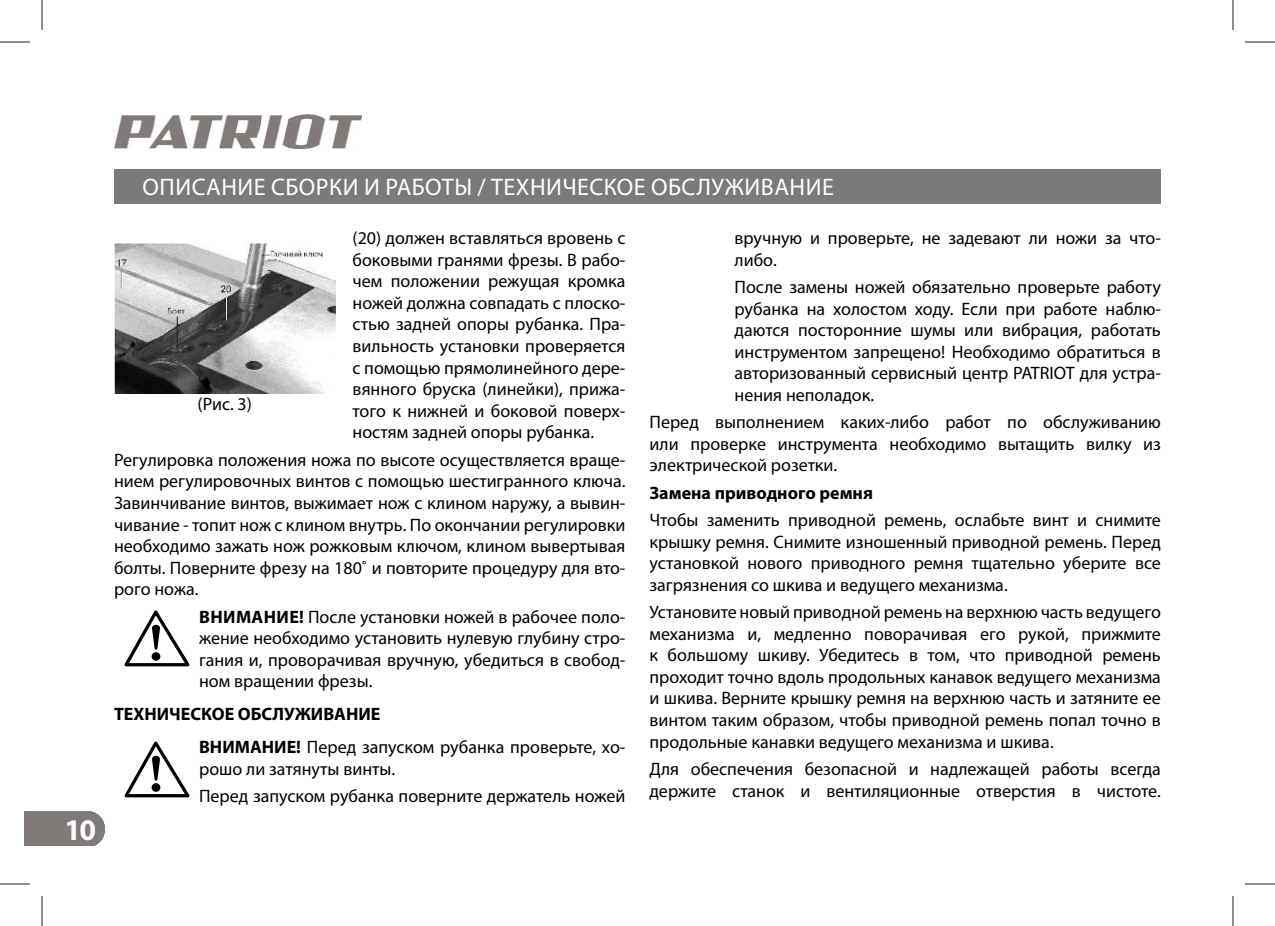
<style>
.page{position:relative;width:1275px;height:926px;background:#fff}
.page>*{position:absolute;margin:0;border:0;box-sizing:border-box;transform-origin:0 0}
.t1{font:700 30px "Myriad Pro";color:#fff}
.t2{font:24px "Myriad Pro";letter-spacing:.02em;color:#fff}
.t3{font:18px/21.6px "Myriad Pro";color:#000;text-align:justify}
.t4{font:700 18px "Myriad Pro";color:#000}
.s1{font-weight:700}
</style>
<div class="page">
<div style="left:25px;top:812px;width:79px;height:33px;background:#807a79"></div>
<img style="left:114px;top:114px;width:248px;height:34px">
<div style="left:114px;top:169px;width:1047px;height:34px;background:#7a7a7a"></div>
<svg style="left:124px;top:610px;width:66px;height:56px"></svg>
<svg style="left:124px;top:741px;width:66px;height:56px"></svg>
<img style="left:114px;top:243px;width:221px;height:150px">
<hr style="left:0;top:42px;width:30px;height:1px;background:#241f1f">
<hr style="left:1245px;top:42px;width:30px;height:1px;background:#241f1f">
<hr style="left:0;top:884px;width:30px;height:1px;background:#241f1f">
<hr style="left:1245px;top:884px;width:30px;height:1px;background:#241f1f">
<hr style="left:42px;top:0;width:1px;height:30px;background:#241f1f">
<hr style="left:42px;top:896px;width:1px;height:30px;background:#241f1f">
<hr style="left:1232px;top:0;width:1px;height:30px;background:#241f1f">
<hr style="left:1232px;top:896px;width:1px;height:30px;background:#241f1f">
<h1 class="t1" style="left:64px;top:815px;width:33px">10</h1>
<h2 class="t2" style="left:143px;top:176px;width:692px">ОПИСАНИЕ СБОРКИ И РАБОТЫ / ТЕХНИЧЕСКОЕ ОБСЛУЖИВАНИЕ</h2>
<p class="t3" style="left:352px;top:228px;width:274px">(20) должен вставляться вровень с боковыми гранями фрезы. В рабо&shy;чем положении режущая кромка ножей должна совпадать с плоско&shy;стью задней опоры рубанка. Пра&shy;вильность установки проверяется с помощью прямолинейного дере&shy;вянного бруска (линейки), прижа&shy;того к нижней и боковой поверх&shy;ностям задней опоры рубанка.</p>
<p class="t3" style="left:114px;top:450px;width:513px">Регулировка положения ножа по высоте осуществляется враще&shy;нием регулировочных винтов с помощью шестигранного ключа.<br>Завинчивание винтов, выжимает нож с клином наружу, а вывин&shy;чивание - топит нож с клином внутрь. По окончании регулировки необходимо зажать нож рожковым ключом, клином вывертывая болты. Поверните фрезу на 180˚ и повторите процедуру для вто&shy;рого ножа.</p>
<p class="t3" style="left:199px;top:606px;width:428px"><span class="s1">ВНИМАНИЕ!</span> После установки ножей в рабочее поло&shy;жение необходимо установить нулевую глубину стро&shy;гания и, проворачивая вручную, убедиться в свобод&shy;ном вращении фрезы.</p>
<p class="t3" style="left:199px;top:698px;width:428px;line-height:33px;text-indent:-85px"><span class="s1">ТЕХНИЧЕСКОЕ ОБСЛУЖИВАНИЕ<br>ВНИМАНИЕ!</span> Перед запуском рубанка проверьте, хо-</p>
<p class="t3" style="left:199px;top:756px;width:428px;line-height:27.2px">рошо ли затянуты винты.<br>Перед запуском рубанка поверните держатель ножей</p>
<p class="t3" style="left:734px;top:228px;width:428px">вручную и проверьте, не задевают ли ножи за что&shy;либо.</p>
<p class="t3" style="left:734px;top:277px;width:428px">После замены ножей обязательно проверьте работу рубанка на холостом ходу. Если при работе наблю&shy;даются посторонние шумы или вибрация, работать инструментом запрещено! Необходимо обратиться в авторизованный сервисный центр PATRIOT для устра&shy;нения неполадок.</p>
<p class="t3" style="left:649px;top:412px;width:513px">Перед выполнением каких-либо работ по обслуживанию или проверке инструмента необходимо вытащить вилку из электрической розетки.</p>
<p class="t4" style="left:649px;top:484px;width:225px">Замена приводного ремня</p>
<p class="t3" style="left:649px;top:510px;width:513px">Чтобы заменить приводной ремень, ослабьте винт и снимите крышку ремня. Снимите изношенный приводной ремень. Перед установкой нового приводного ремня тщательно уберите все загрязнения со шкива и ведущего механизма.</p>
<p class="t3" style="left:649px;top:602px;width:513px">Установите новый приводной ремень на верхнюю часть ведущего механизма и, медленно поворачивая его рукой, прижмите к большому шкиву. Убедитесь в том, что приводной ремень проходит точно вдоль продольных канавок ведущего механизма и шкива. Верните крышку ремня на верхнюю часть и затяните ее винтом таким образом, чтобы приводной ремень попал точно в продольные канавки ведущего механизма и шкива.</p>
<p class="t3" style="left:649px;top:759px;width:513px">Для обеспечения безопасной и надлежащей работы всегда держите станок и вентиляционные отверстия в чистоте.</p>
<p class="t3" style="left:198px;top:394px;width:56px">(Рис. 3)</p>
</div>
